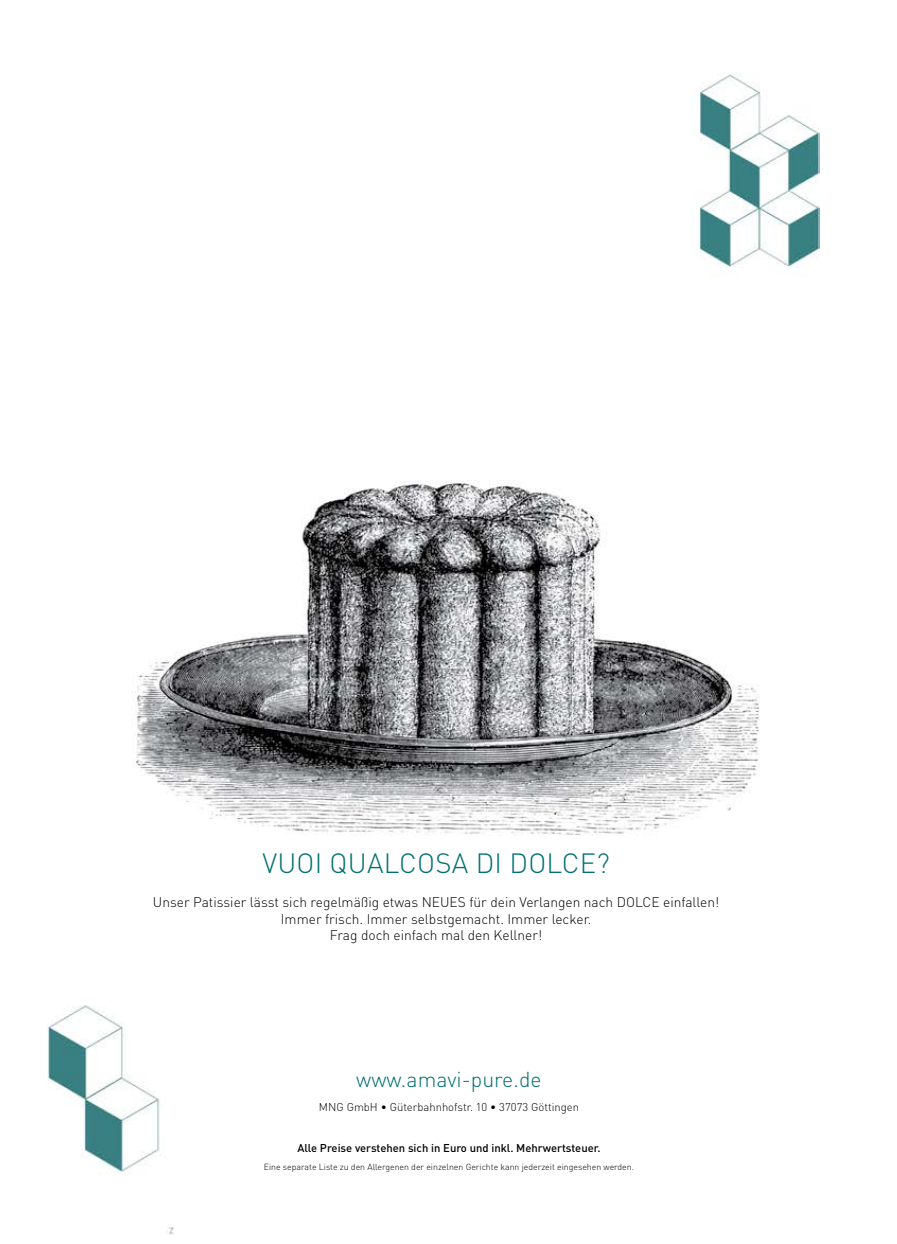
<style>
.page{position:relative;width:897px;height:1244px;background:#fff}
.page>*{position:absolute;margin:0;border:0;box-sizing:border-box;transform-origin:0 0}
.t1{font:300 27.5px "DIN Pro";letter-spacing:.01em;color:#006f72}
.t2{font:300 21.25px "DIN Pro";color:#006f72}
.t3{font:300 13.75px/16.5px "DIN Pro";color:#000;text-align:center}
.t4{font:500 11.25px "DIN Pro";color:#000}
.t5{font:300 11.25px "DIN Pro";color:#000}
.t6{font:300 8.75px "DIN Pro";color:#000}
</style>
<div class="page">
<img style="left:48px;top:74px;width:771px;height:1161px">
<h1 class="t1" style="left:262px;top:844px;width:30px">Vuoi</h1>
<h1 class="t1" style="left:329px;top:844px;width:36px">Qual</h1>
<h1 class="t1" style="left:399px;top:844px;width:36px">Cosa</h1>
<h1 class="t1" style="left:475px;top:844px;width:52px">di dol</h1>
<h1 class="t1" style="left:562px;top:844px;width:49px">Ce?</h1>
<p class="t3" style="left:153px;top:893px;width:568px">Unser Patissier lässt sich regelmäßig etwas NEUES für dein Verlangen nach DOLCE einfallen!<br>Immer frisch. Immer selbstgemacht. Immer lecker.<br>Frag doch einfach mal den Kellner!</p>
<h2 class="t2" style="left:356px;top:1065px;width:187px">www.amavi-pure.de</h2>
<p class="t5" style="left:319px;top:1099px;width:261px">MNG GmbH • Güterbahnhofstr. 10 • 37073 Göttingen</p>
<p class="t4" style="left:297px;top:1140px;width:304px">Alle Preise verstehen sich in Euro und inkl. Mehrwertsteuer.</p>
<p class="t6" style="left:264px;top:1160px;width:372px">Eine separate Liste zu den Allergenen der einzelnen Gerichte kann jederzeit eingesehen werden.</p>
</div>
